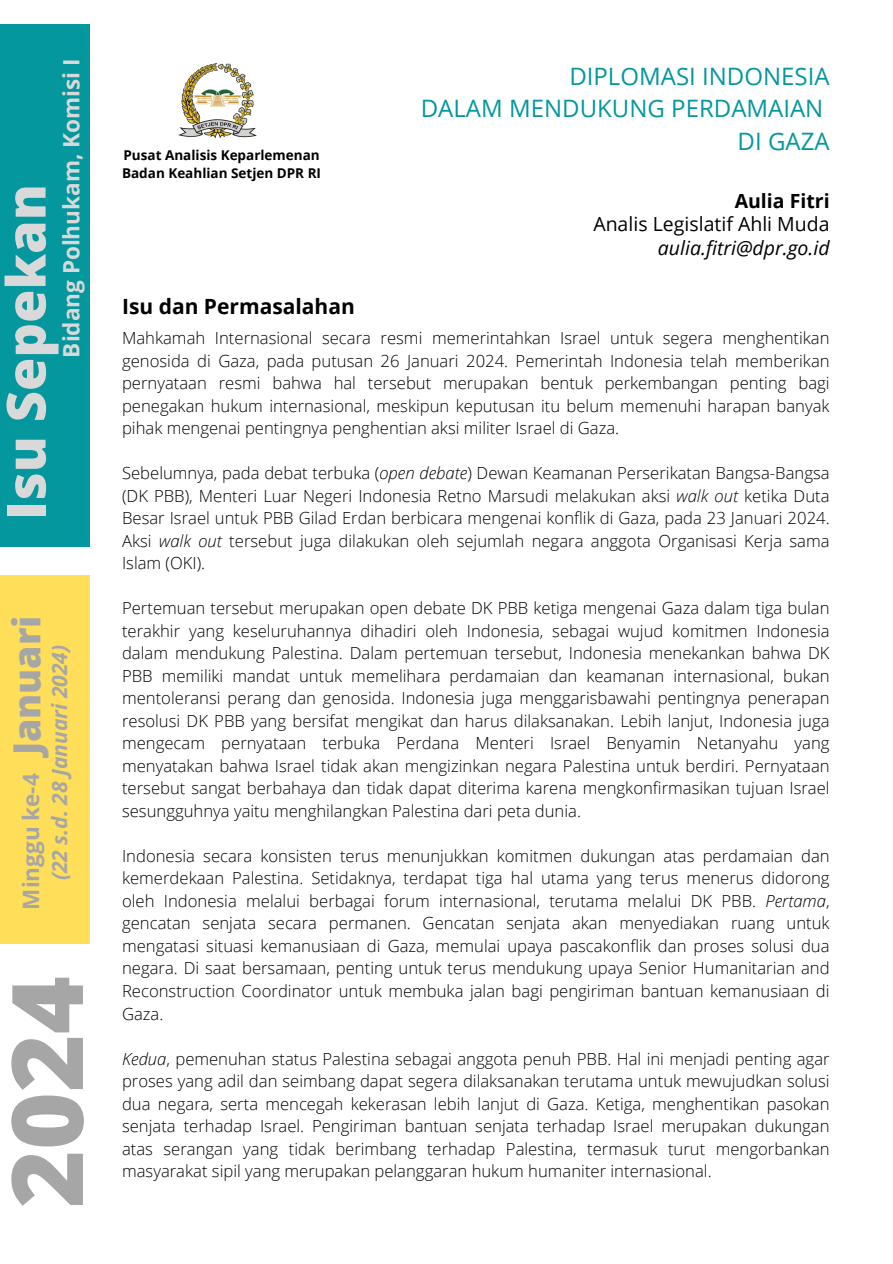
<style>
.page{position:relative;width:893px;height:1264px;background:#fff}
.page>*{position:absolute;margin:0;border:0;box-sizing:border-box;transform-origin:0 0}
.t1{font:800 98.85px "Open Sans";color:#a6a6a6}
.t2{font:800 54px "Open Sans";color:#d9d9d9}
.t3{font:800 37.5px "Open Sans";color:#a6a6a6}
.t4{font:24px/32.7px "Open Sans";color:#04979d;text-align:right}
.t5{font:700 22.5px "Open Sans";color:#d9d9d9}
.t6{font:700 22.5px "Open Sans";color:#a6a6a6}
.t7{font:italic 700 21px "Open Sans";color:#a6a6a6}
.t8{font:700 21px "Open Sans";color:#000}
.t9{font:19.5px "Open Sans";color:#000}
.t10{font:italic 19.5px "Open Sans";color:#000}
.t11{font:700 19.5px "Open Sans";color:#000}
.t12{font:300 16.65px/22.5px "Open Sans";color:#000;text-align:justify}
.t13{font:700 13.5px "Open Sans";color:#000}
.s1{font-style:italic}
</style>
<div class="page">
<div style="left:0;top:25px;width:89px;height:522px;background:#04979d"></div>
<div style="left:0;top:575px;width:89px;height:368px;background:#ffde59"></div>
<img style="left:178px;top:63px;width:79px;height:75px">
<h6 class="t5" style="left:55px;top:357px;width:300px;rotate:-90deg">Bidang Polhukam, Komisi I</h6>
<h6 class="t2" style="left:-12px;top:520px;width:337px;rotate:-90deg">Isu Sepekan</h6>
<h5 class="t3" style="left:0;top:755px;width:141px;rotate:-90deg">Januari</h5>
<p class="t7" style="left:45px;top:880px;width:238px;rotate:-90deg">(22 s.d. 28 Januari 2024)</p>
<h1 class="t6" style="left:15px;top:909px;width:138px;rotate:-90deg">Minggu ke-4</h1>
<h2 class="t1" style="left:-23px;top:1207px;width:233px;rotate:-90deg">2024</h2>
<p class="t13" style="left:123px;top:145px;width:198px">Pusat Analisis Keparlemenan</p>
<h4 class="t13" style="left:122px;top:163px;width:200px">Badan Keahlian Setjen DPR RI</h4>
<h3 class="t8" style="left:122px;top:292px;width:234px">Isu dan Permasalahan</h3>
<h5 class="t4" style="left:421px;top:59px;width:410px">DIPLOMASI INDONESIA<br>DALAM MENDUKUNG PERDAMAIAN<br>DI GAZA</h5>
<p class="t11" style="left:734px;top:187px;width:96px">Aulia Fitri</p>
<p class="t9" style="left:593px;top:210px;width:238px">Analis Legislatif Ahli Muda</p>
<p class="t10" style="left:657px;top:234px;width:173px">aulia.fitri@dpr.go.id</p>
<p class="t12" style="left:122px;top:326px;width:709px">Mahkamah Internasional secara resmi memerintahkan Israel untuk segera menghentikan genosida di Gaza, pada putusan 26 Januari 2024. Pemerintah Indonesia telah memberikan pernyataan resmi bahwa hal tersebut merupakan bentuk perkembangan penting bagi penegakan hukum internasional, meskipun keputusan itu belum memenuhi harapan banyak pihak mengenai pentingnya penghentian aksi militer Israel di Gaza.</p>
<p class="t12" style="left:122px;top:461px;width:709px">Sebelumnya, pada debat terbuka (<span class="s1">open debate</span>) Dewan Keamanan Perserikatan Bangsa-Bangsa (DK PBB), Menteri Luar Negeri Indonesia Retno Marsudi melakukan aksi <span class="s1">walk out</span> ketika Duta Besar Israel untuk PBB Gilad Erdan berbicara mengenai konflik di Gaza, pada 23 Januari 2024.<br>Aksi <span class="s1">walk out</span> tersebut juga dilakukan oleh sejumlah negara anggota Organisasi Kerja sama Islam (OKI).</p>
<p class="t12" style="left:122px;top:596px;width:709px">Pertemuan tersebut merupakan open debate DK PBB ketiga mengenai Gaza dalam tiga bulan terakhir yang keseluruhannya dihadiri oleh Indonesia, sebagai wujud komitmen Indonesia dalam mendukung Palestina. Dalam pertemuan tersebut, Indonesia menekankan bahwa DK PBB memiliki mandat untuk memelihara perdamaian dan keamanan internasional, bukan mentoleransi perang dan genosida. Indonesia juga menggarisbawahi pentingnya penerapan resolusi DK PBB yang bersifat mengikat dan harus dilaksanakan. Lebih lanjut, Indonesia juga mengecam pernyataan terbuka Perdana Menteri Israel Benyamin Netanyahu yang menyatakan bahwa Israel tidak akan mengizinkan negara Palestina untuk berdiri. Pernyataan tersebut sangat berbahaya dan tidak dapat diterima karena mengkonfirmasikan tujuan Israel sesungguhnya yaitu menghilangkan Palestina dari peta dunia.</p>
<p class="t12" style="left:122px;top:844px;width:709px">Indonesia secara konsisten terus menunjukkan komitmen dukungan atas perdamaian dan kemerdekaan Palestina. Setidaknya, terdapat tiga hal utama yang terus menerus didorong oleh Indonesia melalui berbagai forum internasional, terutama melalui DK PBB. <span class="s1">Pertama</span>, gencatan senjata secara permanen. Gencatan senjata akan menyediakan ruang untuk mengatasi situasi kemanusiaan di Gaza, memulai upaya pascakonflik dan proses solusi dua negara. Di saat bersamaan, penting untuk terus mendukung upaya Senior Humanitarian and Reconstruction Coordinator untuk membuka jalan bagi pengiriman bantuan kemanusiaan di Gaza.</p>
<p class="t12" style="left:122px;top:1046px;width:709px"><span class="s1">Kedua</span>, pemenuhan status Palestina sebagai anggota penuh PBB. Hal ini menjadi penting agar proses yang adil dan seimbang dapat segera dilaksanakan terutama untuk mewujudkan solusi dua negara, serta mencegah kekerasan lebih lanjut di Gaza. Ketiga, menghentikan pasokan senjata terhadap Israel. Pengiriman bantuan senjata terhadap Israel merupakan dukungan atas serangan yang tidak berimbang terhadap Palestina, termasuk turut mengorbankan masyarakat sipil yang merupakan pelanggaran hukum humaniter internasional.</p>
</div>
